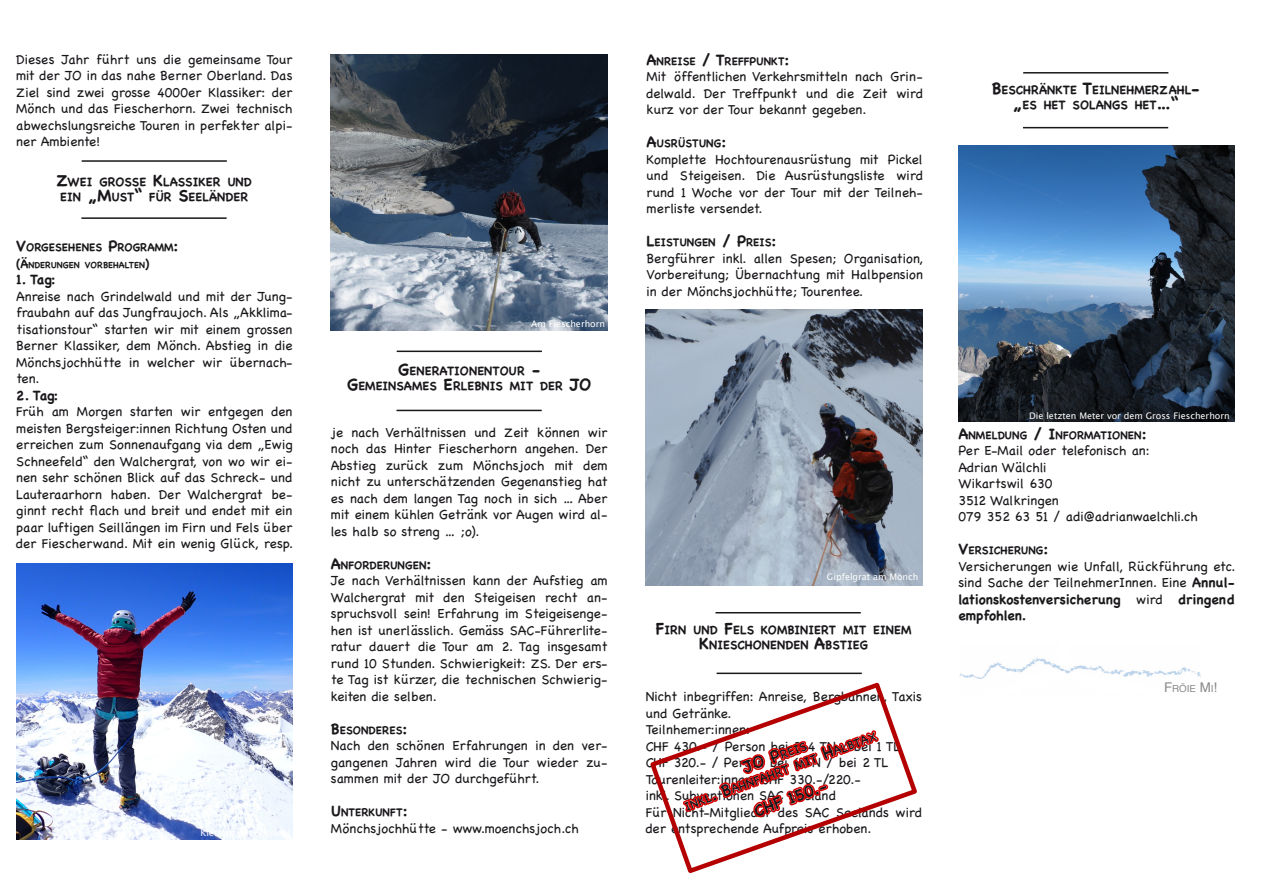
<style>
.page{position:relative;width:1263px;height:893px;background:#fff}
.page>*{position:absolute;margin:0;border:0;box-sizing:border-box;transform-origin:0 0}
.t1{font:700 16.5px "Chalkboard";color:#1a171b}
.t2{font:13.5px/16.5px "Chalkboard";color:#1a171b;text-align:justify}
.t3{font:700 13.5px "Chalkboard";letter-spacing:-.045em;color:#1a171b}
.t4{font:700 12.15px/15px "Chalkboard";color:#1a171b;text-align:center}
.t5{font:700 11.1px "Chalkboard";color:#1a171b}
.t6{font:9.75px "Helvetica";color:#89888c}
.t7{font:9px "Lucida Grande";color:#fff}
.t8{font:700 8.85px "Chalkboard";color:#1a171b}
.s1{font-size:16.5px}
.s2{font-size:15px}
.s3{font-size:12px}
.s4{font-weight:700}
.s5{font-size:13.35px}
</style>
<div class="page">
<img style="left:16px;top:563px;width:277px;height:276px">
<hr style="left:81px;top:217px;width:146px;height:2px;background:#1a171b">
<hr style="left:82px;top:160px;width:145px;height:2px;background:#1a171b">
<img style="left:958px;top:145px;width:277px;height:276px">
<img style="left:646px;top:310px;width:276px;height:276px">
<svg style="left:650px;top:682px;width:267px;height:191px"></svg>
<hr style="left:1023px;top:127px;width:145px;height:1px;background:#1a171b">
<hr style="left:1023px;top:72px;width:145px;height:2px;background:#1a171b">
<img style="left:959px;top:657px;width:242px;height:22px">
<hr style="left:396px;top:410px;width:146px;height:1px;background:#1a171b">
<hr style="left:397px;top:351px;width:145px;height:1px;background:#1a171b">
<img style="left:331px;top:54px;width:276px;height:276px">
<hr style="left:715px;top:612px;width:146px;height:1px;background:#1a171b">
<hr style="left:716px;top:673px;width:146px;height:1px;background:#1a171b">
<p class="t2" style="left:16px;top:51px;width:278px">Dieses Jahr führt uns die gemeinsame Tour mit der JO in das nahe Berner Oberland. Das Ziel sind zwei grosse 4000er Klassiker: der Mönch und das Fiescherhorn. Zwei technisch abwechslungsreiche Touren in perfekter alpi&shy;ner Ambiente!</p>
<p class="t4" style="left:56px;top:175px;width:197px;text-align:left"><span class="s1">Z</span>WEI GROSSE <span class="s1">K</span>LASSIKER UND<br>EIN <span class="s1">„M</span>UST<span class="s1">“</span> FÜR <span class="s1">S</span>EELÄNDER</p>
<p class="t5" style="left:16px;top:240px;width:164px"><span class="s2">V</span>ORGESEHENES <span class="s2">P</span>ROGRAMM<span class="s2">:</span></p>
<p class="t8" style="left:16px;top:259px;width:135px"><span class="s3">(Ä</span>NDERUNGEN VORBEHALTEN<span class="s3">)</span></p>
<p class="t3" style="left:16px;top:271px;width:41px">1. Tag:</p>
<p class="t2" style="left:16px;top:288px;width:278px">Anreise nach Grindelwald und mit der Jung&shy;fraubahn auf das Jungfraujoch. Als „Akklima&shy;tisationstour“ starten wir mit einem grossen Berner Klassiker, dem Mönch. Abstieg in die Mönchsjochhütte in welcher wir übernach&shy;ten.</p>
<p class="t3" style="left:16px;top:386px;width:44px">2. Tag:</p>
<p class="t2" style="left:16px;top:403px;width:279px">Früh am Morgen starten wir entgegen den meisten Bergsteiger:innen Richtung Osten und erreichen zum Sonnenaufgang via dem „Ewig Schneefeld“ den Walchergrat, von wo wir ei&shy;nen sehr schönen Blick auf das Schreck- und Lauteraarhorn haben. Der Walchergrat be&shy;ginnt recht flach und breit und endet mit ein paar luftigen Seillängen im Firn und Fels über der Fiescherwand. Mit ein wenig Glück, resp.</p>
<p class="t7" style="left:531px;top:320px;width:75px">Am Fiescherhorn</p>
<p class="t4" style="left:347px;top:363px;width:246px"><span class="s1">G</span>ENERATIONENTOUR <span class="s1">-<br>G</span>EMEINSAMES <span class="s1">E</span>RLEBNIS MIT DER <span class="s1">JO</span></p>
<p class="t2" style="left:331px;top:424px;width:278px">je nach Verhältnissen und Zeit können wir noch das Hinter Fiescherhorn angehen. Der Abstieg zurück zum Mönchsjoch mit dem nicht zu unterschätzenden Gegenanstieg hat es nach dem langen Tag noch in sich … Aber mit einem kühlen Getränk vor Augen wird al&shy;les halb so streng … ;o).</p>
<p class="t5" style="left:331px;top:558px;width:102px"><span class="s2">A</span>NFORDERUNGEN<span class="s2">:</span></p>
<p class="t2" style="left:331px;top:572px;width:278px">Je nach Verhältnissen kann der Aufstieg am Walchergrat mit den Steigeisen recht an&shy;spruchsvoll sein! Erfahrung im Steigeisenge&shy;hen ist unerlässlich. Gemäss SAC-Führerlite&shy;ratur dauert die Tour am 2. Tag insgesamt rund 10 Stunden. Schwierigkeit: ZS. Der ers&shy;te Tag ist kürzer, die technischen Schwierig&shy;keiten die selben.</p>
<p class="t5" style="left:331px;top:723px;width:78px"><span class="s2">B</span>ESONDERES<span class="s2">:</span></p>
<p class="t2" style="left:331px;top:737px;width:278px">Nach den schönen Erfahrungen in den ver&shy;gangenen Jahren wird die Tour wieder zu&shy;sammen mit der JO durchgeführt.</p>
<p class="t5" style="left:331px;top:805px;width:78px"><span class="s2">U</span>NTERKUNFT<span class="s2">:</span></p>
<p class="t2" style="left:331px;top:820px;width:249px">Mönchsjochhütte - www.moenchsjoch.ch</p>
<p class="t5" style="left:646px;top:54px;width:144px"><span class="s2">A</span>NREISE <span class="s2">/ T</span>REFFPUNKT<span class="s2">:</span></p>
<p class="t2" style="left:646px;top:68px;width:278px">Mit öffentlichen Verkehrsmitteln nach Grin&shy;delwald. Der Treffpunkt und die Zeit wird kurz vor der Tour bekannt gegeben.</p>
<p class="t5" style="left:646px;top:136px;width:81px"><span class="s2">A</span>USRÜSTUNG<span class="s2">:</span></p>
<p class="t2" style="left:646px;top:151px;width:278px">Komplette Hochtourenausrüstung mit Pickel und Steigeisen. Die Ausrüstungsliste wird rund 1 Woche vor der Tour mit der Teilneh&shy;merliste versendet.</p>
<p class="t5" style="left:646px;top:235px;width:131px"><span class="s2">L</span>EISTUNGEN <span class="s2">/ P</span>REIS<span class="s2">:</span></p>
<p class="t2" style="left:646px;top:250px;width:278px">Bergführer inkl. allen Spesen; Organisation, Vorbereitung; Übernachtung mit Halbpension in der Mönchsjochhütte; Tourentee.</p>
<p class="t4" style="left:992px;top:83px;width:210px"><span class="s1">B</span>ESCHRÄNKTE <span class="s1">T</span>EILNEHMERZAHL<span class="s1">-„</span>ES HET SOLANGS HET<span class="s1">...“</span></p>
<p class="t7" style="left:827px;top:573px;width:93px">Gipfelgrat am Mönch</p>
<p class="t4" style="left:656px;top:622px;width:257px"><span class="s1">F</span>IRN UND <span class="s1">F</span>ELS KOMBINIERT MIT EINEM<br><span class="s1">K</span>NIESCHONENDEN <span class="s1">A</span>BSTIEG</p>
<p class="t2" style="left:646px;top:688px;width:278px;text-align:left">Nicht inbegriffen: Anreise, Bergbahnen, Taxis und Getränke.<br>Teilnhemer:innen:<br>CHF 430.- / Person bei 3-4 TN / bei 1 TL CHF 320.- / Person bei 6 TN / bei 2 TL Tourenleiter:innen: CHF 330.-/220.-<br>inkl. Subventionen SAC Seeland<br>Für Nicht-Mitglieder des SAC Seelands wird der entsprechende Aufpreis erhoben.</p>
<p class="t4" style="left:677px;top:785px;width:205px;rotate:-20deg"><span class="s1">JO P</span>REIS<br>INKL<span class="s1">. B</span>AHNFAHRT MIT <span class="s1">H</span>ALBTAX</p>
<p class="t1" style="left:751px;top:801px;width:78px;rotate:-20deg">CHF 150.-</p>
<p class="t7" style="left:1029px;top:412px;width:202px">Die letzten Meter vor dem Gross Fiescherhorn</p>
<p class="t5" style="left:958px;top:428px;width:190px"><span class="s2">A</span>NMELDUNG <span class="s2">/ I</span>NFORMATIONEN<span class="s2">:</span></p>
<p class="t2" style="left:958px;top:442px;width:241px;text-align:left">Per E-Mail oder telefonisch an:<br>Adrian Wälchli<br>Wikartswil 630<br>3512 Walkringen<br>079 352 63 51 / adi@adrianwaelchli.ch</p>
<p class="t5" style="left:958px;top:543px;width:91px"><span class="s2">V</span>ERSICHERUNG<span class="s2">:</span></p>
<p class="t2" style="left:958px;top:558px;width:279px">Versicherungen wie Unfall, Rückführung etc. sind Sache der TeilnehmerInnen. Eine <span class="s4">Annul&shy;lationskostenversicherung</span> wird <span class="s4">dringend empfohlen.</span></p>
<p class="t6" style="left:1164px;top:685px;width:55px"><span class="s5">F</span>RÖIE <span class="s5">M</span>I<span class="s5">!</span></p>
</div>
